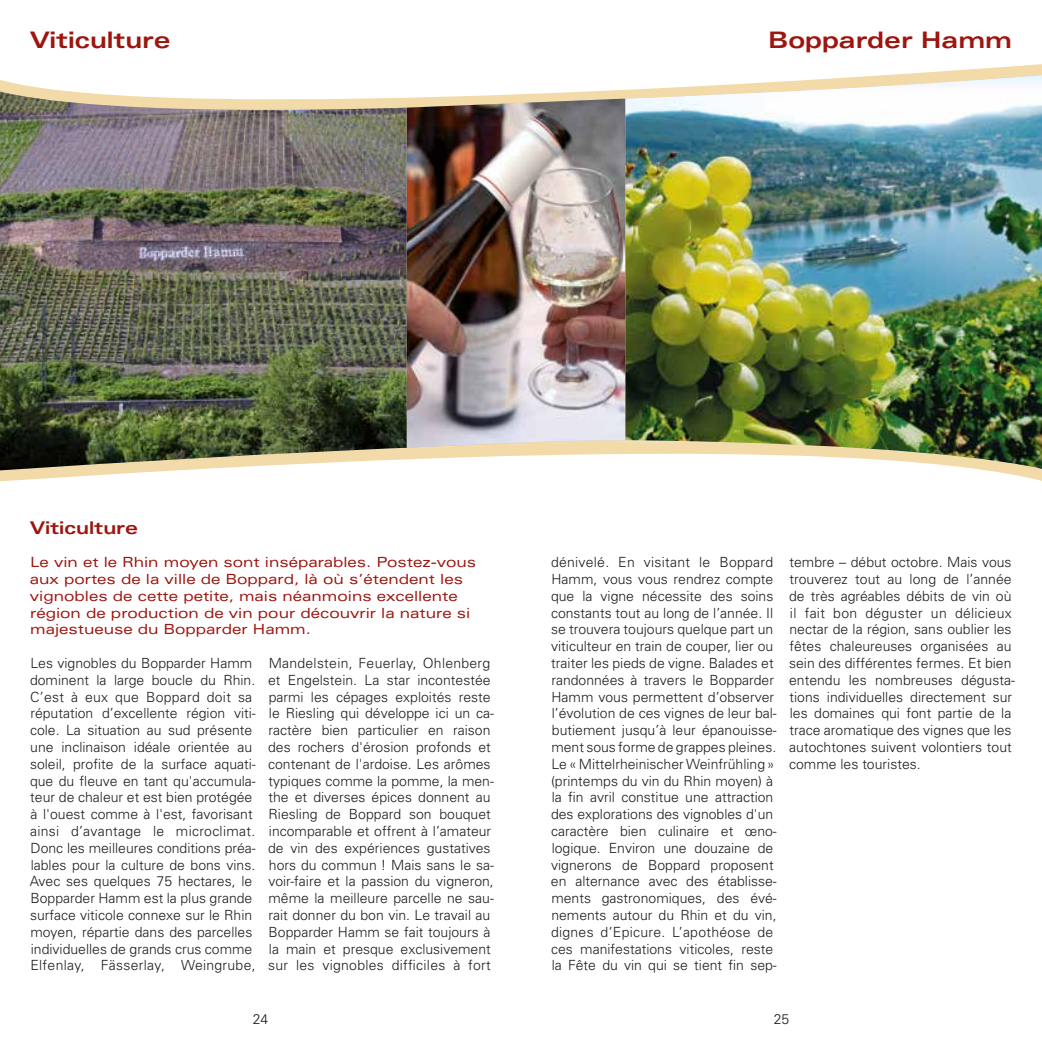
<style>
.page{position:relative;width:1042px;height:1042px;background:#fff}
.page>*{position:absolute;margin:0;border:0;box-sizing:border-box;transform-origin:0 0}
.t1{font:700 expanded 22.75px "Univers";color:#9d150f}
.t2{font:700 expanded 17.5px "Univers";color:#9d150f}
.t3{font:300 14px/16.8px "Univers";color:#1d1d1b}
.t4{font:expanded 14px/16.8px "Univers";color:#9d150f}
</style>
<div class="page">
<svg style="left:0;top:64px;width:1042px;height:417px"></svg>
<img style="left:0;top:92px;width:407px;height:378px">
<img style="left:625px;top:75px;width:417px;height:394px">
<img style="left:407px;top:99px;width:218px;height:349px">
<h1 class="t1" style="left:30px;top:27px;width:142px">Viticulture</h1>
<h1 class="t1" style="left:768px;top:27px;width:246px">Bopparder Hamm</h1>
<p class="t2" style="left:30px;top:517px;width:110px">Viticulture</p>
<p class="t4" style="left:30px;top:553px;width:448px">Le vin et le Rhin moyen sont inséparables. Postez-vous aux portes de la ville de Boppard, là où s’étendent les vignobles de cette petite, mais néanmoins excellente région de production de vin pour découvrir la nature si majestueuse du Bopparder Hamm.</p>
<p class="t3" style="left:30px;top:654px;width:228px">Les vignobles du Bopparder Hamm dominent la large boucle du Rhin.<br>C’est à eux que Boppard doit sa réputation d’excellente région viti&shy;cole. La situation au sud présente une inclinaison idéale orientée au soleil, profite de la surface aquati&shy;que du fleuve en tant qu'accumula&shy;teur de chaleur et est bien protégée à l'ouest comme à l'est, favorisant ainsi d’avantage le microclimat.<br>Donc les meilleures conditions préa&shy;lables pour la culture de bons vins.<br>Avec ses quelques 75 hectares, le Bopparder Hamm est la plus grande surface viticole connexe sur le Rhin moyen, répartie dans des parcelles individuelles de grands crus comme Elfenlay, Fässerlay, Weingrube,</p>
<p class="t3" style="left:268px;top:654px;width:227px">Mandelstein, Feuerlay, Ohlenberg et Engelstein. La star incontestée parmi les cépages exploités reste le Riesling qui développe ici un ca&shy;ractère bien particulier en raison des rochers d'érosion profonds et contenant de l'ardoise. Les arômes typiques comme la pomme, la men&shy;the et diverses épices donnent au Riesling de Boppard son bouquet incomparable et offrent à l’amateur de vin des expériences gustatives hors du commun ! Mais sans le sa&shy;voir-faire et la passion du vigneron, même la meilleure parcelle ne sau&shy;rait donner du bon vin. Le travail au Bopparder Hamm se fait toujours à la main et presque exclusivement sur les vignobles difficiles à fort</p>
<p class="t3" style="left:551px;top:553px;width:227px">dénivelé. En visitant le Boppard Hamm, vous vous rendrez compte que la vigne nécessite des soins constants tout au long de l’année. Il se trouvera toujours quelque part un viticulteur en train de couper, lier ou traiter les pieds de vigne. Balades et randonnées à travers le Bopparder Hamm vous permettent d’observer l’évolution de ces vignes de leur bal&shy;butiement jusqu’à leur épanouisse&shy;ment sous forme de grappes pleines.<br>Le «Mittelrheinischer Weinfrühling» (printemps du vin du Rhin moyen) à la fin avril constitue une attraction des explorations des vignobles d'un caractère bien culinaire et œno&shy;logique. Environ une douzaine de vignerons de Boppard proposent en alternance avec des établisse&shy;ments gastronomiques, des évé&shy;nements autour du Rhin et du vin, dignes d’Epicure. L’apothéose de ces manifestations viticoles, reste la Fête du vin qui se tient fin sep-</p>
<p class="t3" style="left:789px;top:553px;width:227px">tembre – début octobre. Mais vous trouverez tout au long de l’année de très agréables débits de vin où il fait bon déguster un délicieux nectar de la région, sans oublier les fêtes chaleureuses organisées au sein des différentes fermes. Et bien entendu les nombreuses dégusta&shy;tions individuelles directement sur les domaines qui font partie de la trace aromatique des vignes que les autochtones suivent volontiers tout comme les touristes.</p>
<p class="t3" style="left:253px;top:1010px;width:17px">24</p>
<p class="t3" style="left:773px;top:1010px;width:17px">25</p>
</div>
